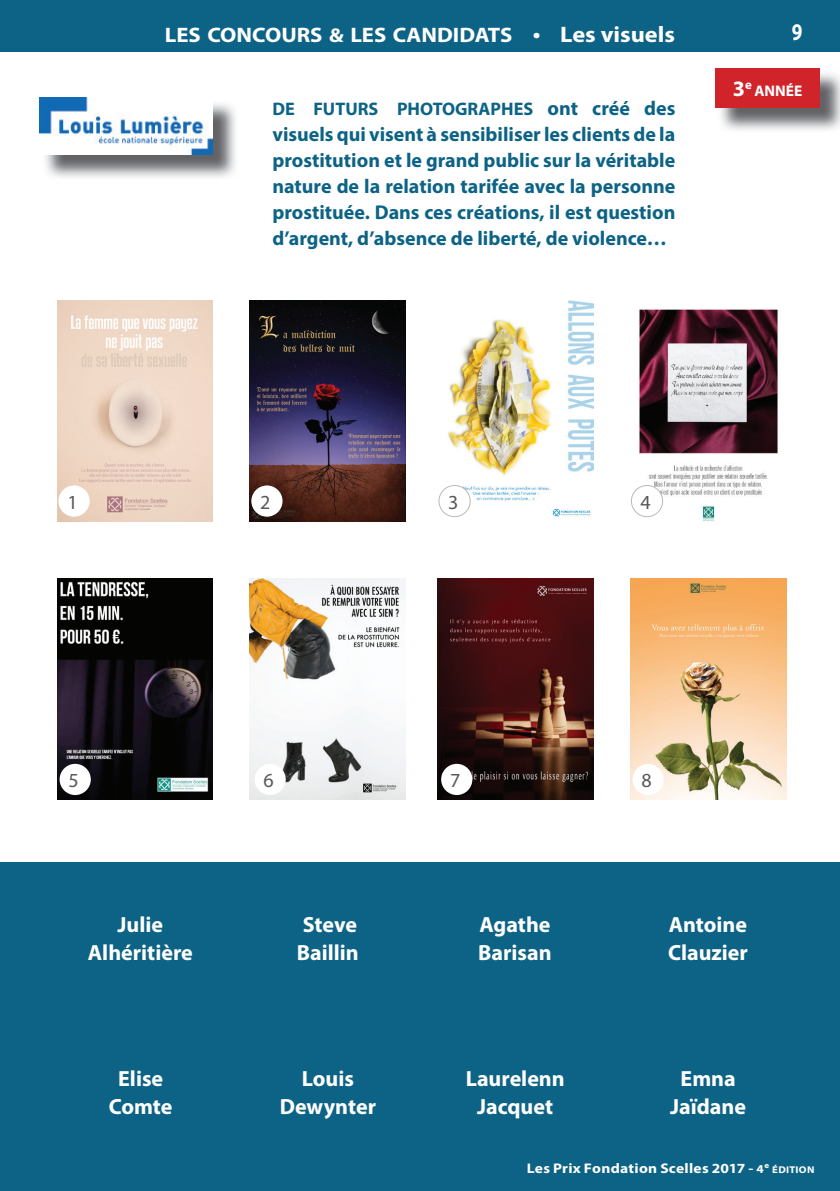
<style>
.page{position:relative;width:840px;height:1191px;background:#fff}
.page>*{position:absolute;margin:0;border:0;box-sizing:border-box;transform-origin:0 0}
.t1{font:700 24px "Myriad Pro";color:#fff;scale:.8 1}
.t2{font:700 22px/28px "Myriad Pro";color:#fff;text-align:center}
.t3{font:700 22px "Myriad Pro";color:#fff}
.t4{font:700 21px "Myriad Pro";color:#fff;scale:1.08 1}
.t5{font:700 20px/26px "Myriad Pro";color:#0d6385;text-align:justify}
.t6{font:20px "Myriad Pro";color:#57585a}
.t7{font:700 18.2px "Myriad Pro";color:#0d6385}
.t8{font:700 15.4px "Myriad Pro";color:#fff}
.t9{font:700 14px "Myriad Pro";letter-spacing:.02em;color:#fff;scale:1.1 1}
.t10{font:700 9.8px "Myriad Pro";letter-spacing:.025em;color:#fff;scale:1.1 1}
.s1{font-size:20px}
.s2{font-size:22.4px}
.s3{font-size:12px}
</style>
<div class="page">
<img style="left:57px;top:301px;width:156px;height:220px">
<img style="left:250px;top:301px;width:155px;height:220px">
<img style="left:441px;top:301px;width:152px;height:217px">
<img style="left:632px;top:309px;width:146px;height:212px">
<img style="left:57px;top:579px;width:156px;height:220px">
<img style="left:250px;top:579px;width:155px;height:220px">
<img style="left:437px;top:579px;width:156px;height:220px">
<img style="left:630px;top:579px;width:155px;height:220px">
<div style="left:58px;top:485px;width:32px;height:31px;background:#fff;border-radius:50%"></div>
<div style="left:251px;top:485px;width:31px;height:31px;background:#fff;border-radius:50%"></div>
<div style="left:438px;top:485px;width:32px;height:31px;background:#fff;border-radius:50%"></div>
<div style="left:438px;top:485px;width:32px;height:32px;border:1px solid #b8b9bc;border-radius:50%"></div>
<div style="left:631px;top:485px;width:31px;height:31px;background:#fff;border-radius:50%"></div>
<div style="left:630px;top:485px;width:32px;height:32px;border:1px solid #b8b9bc;border-radius:50%"></div>
<div style="left:60px;top:764px;width:31px;height:31px;background:#fff;border-radius:50%"></div>
<div style="left:254px;top:764px;width:31px;height:31px;background:#fff;border-radius:50%"></div>
<div style="left:441px;top:764px;width:31px;height:31px;background:#fff;border-radius:50%"></div>
<div style="left:632px;top:764px;width:31px;height:31px;background:#fff;border-radius:50%"></div>
<div style="left:0;top:861px;width:839px;height:330px;background:#0d6385"></div>
<div style="left:0;top:0;width:839px;height:51px;background:#0d6385"></div>
<img style="left:721px;top:71px;width:118px;height:59px">
<div style="left:714px;top:68px;width:105px;height:40px;background:#d1232a"></div>
<img style="left:46px;top:104px;width:190px;height:73px">
<img style="left:40px;top:98px;width:173px;height:56px">
<p class="t4" style="left:165px;top:21px;width:473px">LES CONCOURS <span class="s1">&amp;</span> LES CANDIDATS <sup>.</sup> <span class="s2">Les visuels</span></p>
<p class="t1" style="left:791px;top:16px;width:15px">9</p>
<p class="t7" style="left:272px;top:97px;width:404px">DE FUTURS PHOTOGRAPHES <span class="s1">ont créé des</span></p>
<p class="t5" style="left:272px;top:121px;width:404px">visuels qui visent à sensibiliser les clients de la prostitution et le grand public sur la véritable nature de la relation tarifée avec la personne prostituée. Dans ces créations, il est question d’argent, d’absence de liberté, de violence…</p>
<p class="t3" style="left:732px;top:74px;width:20px">3<sup>e</sup></p>
<p class="t8" style="left:754px;top:81px;width:49px">ANNÉE</p>
<p class="t6" style="left:67px;top:489px;width:12px">1</p>
<p class="t6" style="left:260px;top:489px;width:12px">2</p>
<p class="t6" style="left:448px;top:489px;width:12px">3</p>
<p class="t6" style="left:640px;top:489px;width:12px">4</p>
<p class="t6" style="left:68px;top:768px;width:12px">5</p>
<p class="t6" style="left:263px;top:768px;width:12px">6</p>
<p class="t6" style="left:450px;top:768px;width:12px">7</p>
<p class="t6" style="left:641px;top:768px;width:12px">8</p>
<p class="t2" style="left:88px;top:910px;width:106px">Julie<br>Alhéritière</p>
<p class="t2" style="left:296px;top:910px;width:64px;text-align:left">Steve<br>Baillin</p>
<p class="t2" style="left:478px;top:910px;width:75px;text-align:left">Agathe<br>Barisan</p>
<p class="t2" style="left:667px;top:910px;width:81px;text-align:left">Antoine<br>Clauzier</p>
<p class="t2" style="left:109px;top:1063px;width:65px">Elise<br>Comte</p>
<p class="t2" style="left:280px;top:1063px;width:98px">Louis<br>Dewynter</p>
<p class="t2" style="left:465px;top:1063px;width:101px">Laurelenn<br>Jacquet</p>
<p class="t2" style="left:670px;top:1063px;width:77px">Emna<br>Jaïdane</p>
<p class="t9" style="left:526px;top:1159px;width:222px">Les Prix Fondation Scelles 2017 - <span class="s3">4</span><sup>e</sup></p>
<p class="t10" style="left:771px;top:1163px;width:40px">ÉDITION</p>
</div>
